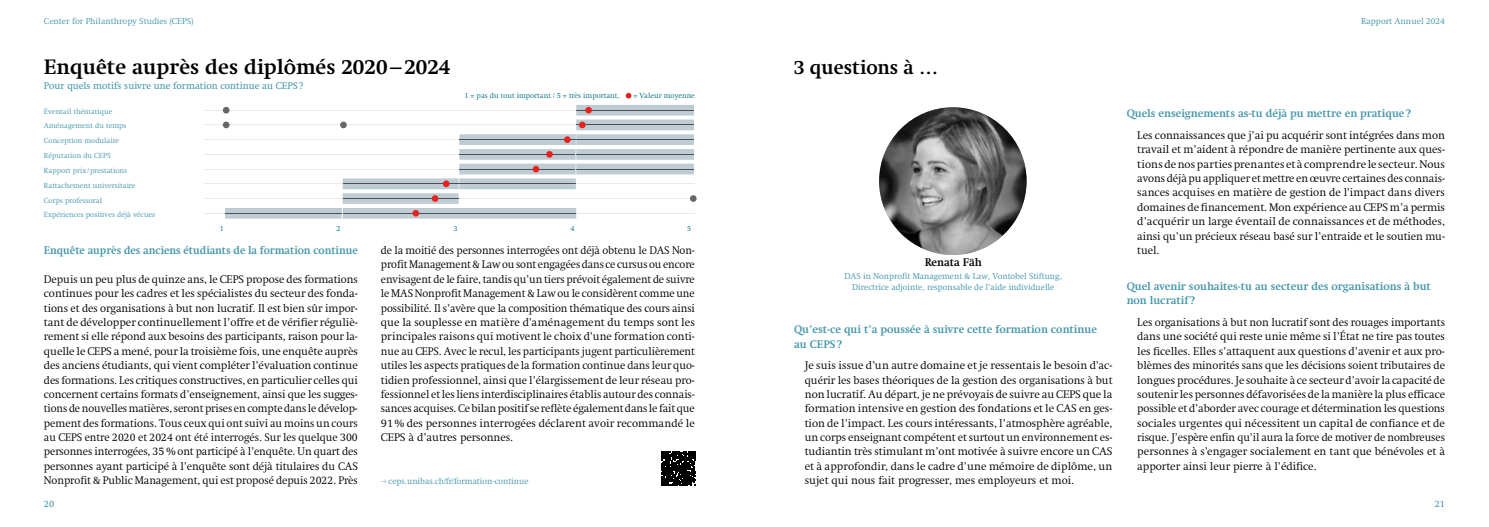
<style>
.page{position:relative;width:1489px;height:527px;background:#fff}
.page>*{position:absolute;margin:0;border:0;box-sizing:border-box;transform-origin:0 0}
.Titel{font:700 21.25px "Swift LT Std";color:#000}
.Titel-2{font:700 20px "Swift LT Std";letter-spacing:-.005em;color:#000}
.Lauftext{font:300 11.25px/14.4px "Swift LT Std";letter-spacing:-.005em;color:#000;text-align:justify}
.Lauftext-2{font:300 11.25px/14.4px "Swift LT Std";letter-spacing:-.005em;color:#000;text-align:justify;scale:.96 1}
.Rubrik{font:700 11.25px/14.4px "Swift LT Std";letter-spacing:-.005em;color:#4396aa}
.Lauftext-3{font:700 11.25px "Swift LT Std";letter-spacing:-.005em;color:#4396aa;scale:.95 1}
.Lauftext-4{font:700 11.25px "Swift LT Std";letter-spacing:-.005em;color:#000}
.Lauftext-5{font:10px "Swift LT Std";letter-spacing:-.005em;color:#4396aa}
.t1{font:9.5px "Swift LT Std";color:#4396aa}
.Lauftext-6{font:300 8.75px "Swift LT Std";letter-spacing:-.005em;color:#4396aa}
.Rubrik-2{font:300 8.75px "Swift LT Std";color:#4396aa}
.Lauftext-7{font:300 7.5px "Swift LT Std";letter-spacing:.005em;color:#4396aa}
.Lauftext-8{font:300 7.5px "Swift LT Std";letter-spacing:.005em;color:#006e7e}
.s1{font-family:"Catalog";font-weight:400}
</style>
<div class="page">
<svg style="left:661px;top:451px;width:35px;height:34px"></svg>
<img style="left:879px;top:107px;width:147px;height:148px;border-radius:74px">
<svg style="left:625px;top:93px;width:6px;height:5px"></svg>
<div style="left:690px;top:195px;width:6px;height:7px;background:#666766;border-radius:50%"></div>
<svg style="left:203px;top:105px;width:491px;height:113px"></svg>
<p class="Lauftext-6" style="left:44px;top:16px;width:151px">Center for Philanthropy Studies (CEPS)</p>
<p class="Rubrik-2" style="left:1360px;top:16px;width:85px">Rapport Annuel 2024</p>
<p class="Titel" style="left:44px;top:55px;width:408px">Enquête auprès des diplômés 2020–2024</p>
<p class="Lauftext-7" style="left:44px;top:107px;width:70px">Éventail thématique</p>
<p class="Lauftext-7" style="left:44px;top:122px;width:84px">Aménagement du temps</p>
<p class="Lauftext-7" style="left:44px;top:136px;width:77px">Conception modulaire</p>
<p class="Lauftext-7" style="left:44px;top:151px;width:68px">Réputation du CEPS</p>
<p class="Lauftext-7" style="left:44px;top:166px;width:85px">Rapport prix /prestations</p>
<p class="Lauftext-7" style="left:44px;top:181px;width:93px">Rattachement universitaire</p>
<p class="Lauftext-7" style="left:44px;top:196px;width:60px">Corps professoral</p>
<p class="Lauftext-7" style="left:44px;top:210px;width:113px">Expériences positives déjà vécues</p>
<p class="Lauftext-8" style="left:220px;top:224px;width:6px">1</p>
<p class="Lauftext-8" style="left:336px;top:224px;width:6px">2</p>
<p class="Lauftext-8" style="left:453px;top:224px;width:6px">3</p>
<p class="Lauftext-8" style="left:570px;top:224px;width:6px">4</p>
<p class="Lauftext-8" style="left:687px;top:224px;width:6px">5</p>
<p class="Lauftext-5" style="left:44px;top:80px;width:261px">Pour quels motifs suivre une formation continue au CEPS?</p>
<p class="Lauftext-8" style="left:464px;top:91px;width:157px">1 = pas du tout important / 5 = très important,</p>
<p class="Lauftext-8" style="left:633px;top:91px;width:63px">= Valeur moyenne</p>
<p class="Lauftext-3" style="left:44px;top:244px;width:332px">Enquête auprès des anciens étudiants de la formation continue</p>
<p class="Lauftext" style="left:44px;top:272px;width:315px">Depuis un peu plus de quinze ans, le CEPS propose des formations continues pour les cadres et les spécialistes du secteur des fonda&shy;tions et des organisations à but non lucratif. Il est bien sûr impor&shy;tant de développer continuellement l’offre et de vérifier réguliè&shy;rement si elle répond aux besoins des participants, raison pour la&shy;quelle le CEPS a mené, pour la troisième fois, une enquête auprès des anciens étudiants, qui vient compléter l’évaluation continue des formations. Les critiques constructives, en particulier celles qui concernent certains formats d’enseignement, ainsi que les sugges&shy;tions de nouvelles matières, seront prises en compte dans le dévelop&shy;pement des formations. Tous ceux qui ont suivi au moins un cours au CEPS entre 2020 et 2024 ont été interrogés. Sur les quelque 300 personnes interrogées, 35 % ont participé à l’enquête. Un quart des personnes ayant participé à l’enquête sont déjà titulaires du CAS Nonprofit &amp; Public Management, qui est proposé depuis 2022. Près</p>
<p class="Lauftext-2" style="left:381px;top:243px;width:328px">de la moitié des personnes interrogées ont déjà obtenu le DAS Non&shy;profit Management &amp; Law ou sont engagées dans ce cursus ou encore envisagent de le faire, tandis qu’un tiers prévoit également de suivre le MAS Nonprofit Management &amp; Law ou le considèrent comme une possibilité. Il s’avère que la composition thématique des cours ainsi que la souplesse en matière d’aménagement du temps sont les principales raisons qui motivent le choix d’une formation conti&shy;nue au CEPS. Avec le recul, les participants jugent particulièrement utiles les aspects pratiques de la formation continue dans leur quo&shy;tidien professionnel, ainsi que l’élargissement de leur réseau pro&shy;fessionnel et les liens interdisciplinaires établis autour des connais&shy;sances acquises. Ce bilan positif se reflète également dans le fait que 91% des personnes interrogées déclarent avoir recommandé le CEPS à d’autres personnes.</p>
<p class="Lauftext-6" style="left:381px;top:476px;width:149px"><span class="s1">→</span> ceps.unibas.ch/fr/formation-continue</p>
<p class="Titel-2" style="left:794px;top:56px;width:146px">3 questions à …</p>
<p class="Lauftext-4" style="left:924px;top:256px;width:59px">Renata Fäh</p>
<p class="Lauftext-6" style="left:844px;top:271px;width:219px">DAS in Nonprofit Management &amp; Law, Vontobel Stiftung,</p>
<p class="Lauftext-6" style="left:852px;top:282px;width:204px">Directrice adjointe, responsable de l’aide individuelle</p>
<p class="Rubrik" style="left:794px;top:322px;width:304px">Qu’est-ce qui t’a poussée à suivre cette formation continue au CEPS?</p>
<p class="Lauftext" style="left:804px;top:358px;width:309px">Je suis issue d’un autre domaine et je ressentais le besoin d’ac&shy;quérir les bases théoriques de la gestion des organisations à but non lucratif. Au départ, je ne prévoyais de suivre au CEPS que la formation intensive en gestion des fondations et le CAS en ges&shy;tion de l’impact. Les cours intéressants, l’atmosphère agréable, un corps enseignant compétent et surtout un environnement es&shy;tudiantin très stimulant m’ont motivée à suivre encore un CAS et à approfondir, dans le cadre d’une mémoire de diplôme, un sujet qui nous fait progresser, mes employeurs et moi.</p>
<p class="Rubrik" style="left:1126px;top:106px;width:286px">Quels enseignements as-tu déjà pu mettre en pratique?</p>
<p class="Lauftext" style="left:1137px;top:128px;width:309px">Les connaissances que j’ai pu acquérir sont intégrées dans mon travail et m’aident à répondre de manière pertinente aux ques&shy;tions de nos parties prenantes et à comprendre le secteur. Nous avons déjà pu appliquer et mettre en œuvre certaines des connais&shy;sances acquises en matière de gestion de l’impact dans divers domaines de financement. Mon expérience au CEPS m’a permis d’acquérir un large éventail de connaissances et de méthodes, ainsi qu’un précieux réseau basé sur l’entraide et le soutien mu&shy;tuel.</p>
<p class="Rubrik" style="left:1126px;top:279px;width:306px">Quel avenir souhaites-tu au secteur des organisations à but non lucratif ?</p>
<p class="Lauftext" style="left:1137px;top:315px;width:309px">Les organisations à but non lucratif sont des rouages importants dans une société qui reste unie même si l’État ne tire pas toutes les ficelles. Elles s’attaquent aux questions d’avenir et aux pro&shy;blèmes des minorités sans que les décisions soient tributaires de longues procédures. Je souhaite à ce secteur d’avoir la capacité de soutenir les personnes défavorisées de la manière la plus efficace possible et d’aborder avec courage et détermination les questions sociales urgentes qui nécessitent un capital de confiance et de risque. J’espère enfin qu’il aura la force de motiver de nombreuses personnes à s’engager socialement en tant que bénévoles et à apporter ainsi leur pierre à l’édifice.</p>
<p class="t1" style="left:44px;top:498px;width:12px">20</p>
<p class="t1" style="left:1434px;top:498px;width:12px">21</p>
</div>
